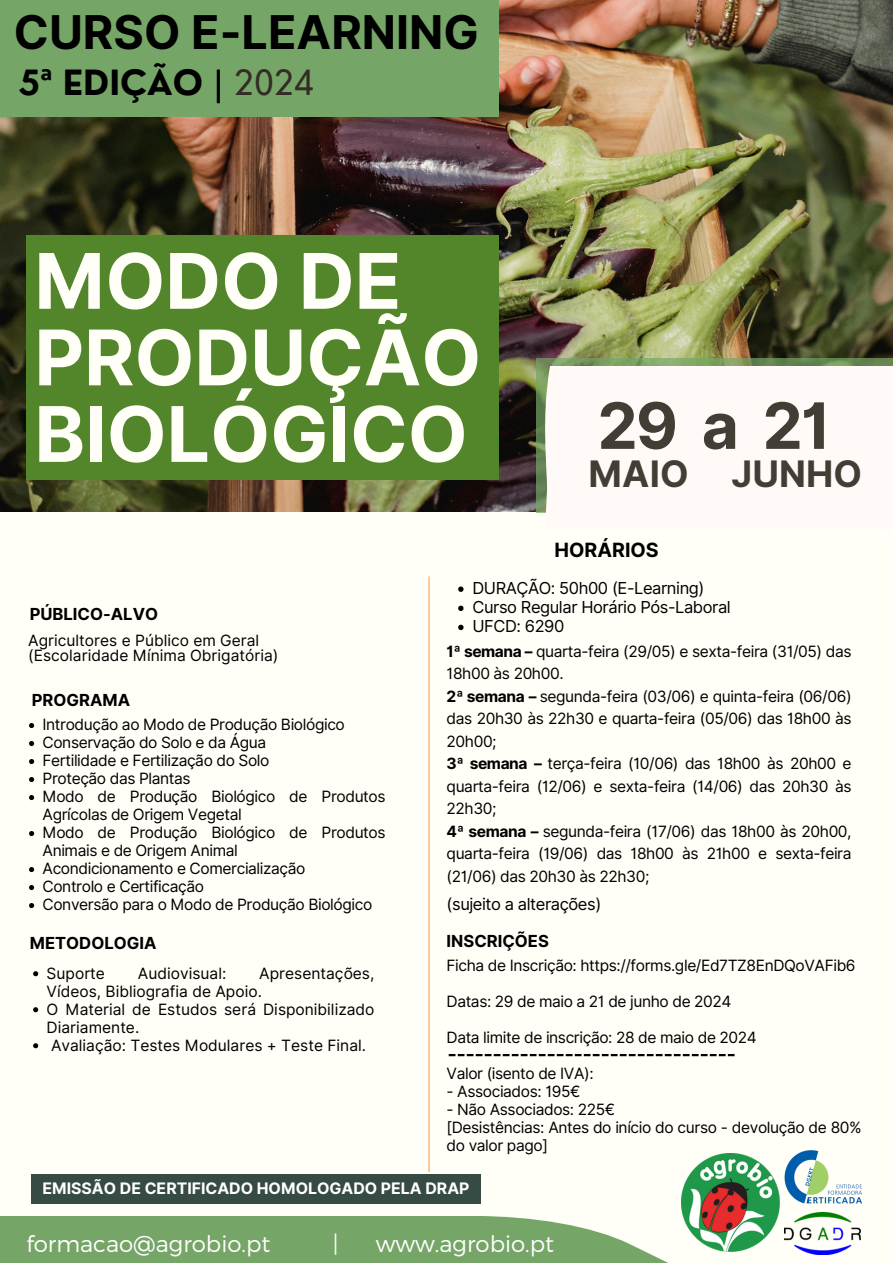
<style>
.page{position:relative;width:893px;height:1263px;background:#fffef7}
.page>*{position:absolute;margin:0;border:0;box-sizing:border-box;transform-origin:0 0}
.t1{font:700 76.72px/76.5px "Inter";color:#fffef7}
.t2{font:700 63.9px "Inter";color:#423d35}
.t3{font:700 46.58px "Inter";color:#000}
.t4{font:700 36.53px "Inter";letter-spacing:.005em;color:#423d35}
.t5{font:700 33.9px "Nourd";color:#000}
.t6{font:300 22.8px "Montserrat";color:#fff}
.t7{font:700 19.65px "Inter";color:#000}
.t8{font:700 16.58px "Inter";color:#000}
.t9{font:16.5px "Inter";letter-spacing:-.025em;color:#000}
.t10{font:700 15.83px "Inter";color:#fff}
.t11{font:15.52px/22.5px "Inter";letter-spacing:-.025em;color:#000}
.t12{font:15.52px/18px "Inter";color:#000}
.s1{font-weight:400}
.s2{font-weight:400;color:#332d25}
.s3{font-weight:700}
</style>
<div class="page">
<img style="left:0;top:0;width:893px;height:512px">
<div style="left:0;top:0;width:499px;height:117px;background:#76a667"></div>
<svg style="left:0;top:1216px;width:834px;height:47px;background:#8ab37c"></svg>
<div style="left:32px;top:1174px;width:449px;height:30px;background:#374b45"></div>
<div style="left:26px;top:235px;width:473px;height:245px;background:#53862b"></div>
<svg style="left:536px;top:358px;width:357px;height:8px;background:#74955c"></svg>
<svg style="left:528px;top:366px;width:365px;height:147px"></svg>
<hr style="left:428px;top:576px;width:1px;height:596px;background:#f6a44d">
<svg style="left:449px;top:1054px;width:285px;height:2px"></svg>
<img style="left:681px;top:1154px;width:98px;height:98px">
<img style="left:784px;top:1150px;width:78px;height:54px">
<img style="left:784px;top:1212px;width:76px;height:42px">
<svg style="left:33px;top:971px;width:5px;height:5px"></svg>
<svg style="left:33px;top:1007px;width:5px;height:5px"></svg>
<svg style="left:33px;top:1043px;width:5px;height:5px"></svg>
<svg style="left:458px;top:586px;width:5px;height:6px"></svg>
<svg style="left:458px;top:606px;width:5px;height:5px"></svg>
<svg style="left:458px;top:625px;width:5px;height:5px"></svg>
<svg style="left:29px;top:723px;width:5px;height:5px"></svg>
<svg style="left:29px;top:741px;width:5px;height:5px"></svg>
<svg style="left:29px;top:759px;width:5px;height:5px"></svg>
<svg style="left:29px;top:777px;width:5px;height:5px"></svg>
<svg style="left:29px;top:795px;width:5px;height:5px"></svg>
<svg style="left:29px;top:831px;width:5px;height:5px"></svg>
<svg style="left:29px;top:867px;width:5px;height:5px"></svg>
<svg style="left:29px;top:885px;width:5px;height:5px"></svg>
<svg style="left:29px;top:903px;width:5px;height:5px"></svg>
<p class="t3" style="left:14px;top:5px;width:466px">CURSO E-LEARNING</p>
<p class="t5" style="left:18px;top:61px;width:298px">5ª EDIÇÃO <span class="s1">|</span> <span class="s2">2024</span></p>
<p class="t1" style="left:34px;top:243px;width:448px">MODO DE<br>PRODUÇÃO<br>BIOLÓGICO</p>
<p class="t2" style="left:597px;top:387px;width:235px">29 a 21</p>
<p class="t4" style="left:588px;top:452px;width:275px">MAIO JUNHO</p>
<p class="t7" style="left:554px;top:538px;width:106px">HORÁRIOS</p>
<p class="t8" style="left:30px;top:604px;width:130px">PÚBLICO-ALVO</p>
<p class="t12" style="left:28px;top:631px;width:233px">Agricultores e Público em Geral</p>
<p class="t12" style="left:28px;top:646px;width:252px">(Escolaridade Mínima Obrigatória)</p>
<p class="t8" style="left:32px;top:690px;width:100px">PROGRAMA</p>
<p class="t11" style="left:43px;top:713px;width:304px">Introdução ao Modo de Produção Biológico</p>
<p class="t11" style="left:43px;top:731px;width:225px">Conservação do Solo e da Água</p>
<p class="t11" style="left:43px;top:749px;width:228px">Fertilidade e Fertilização do Solo</p>
<p class="t11" style="left:43px;top:767px;width:150px">Proteção das Plantas</p>
<p class="t11" style="left:43px;top:788px;width:344px;line-height:18px">Modo de Produção Biológico de Produtos<br>Agrícolas de Origem Vegetal</p>
<p class="t11" style="left:43px;top:824px;width:344px;line-height:18px">Modo de Produção Biológico de Produtos<br>Animais e de Origem Animal</p>
<p class="t11" style="left:43px;top:857px;width:264px">Acondicionamento e Comercialização</p>
<p class="t11" style="left:43px;top:875px;width:163px">Controlo e Certificação</p>
<p class="t11" style="left:43px;top:893px;width:331px">Conversão para o Modo de Produção Biológico</p>
<p class="t8" style="left:30px;top:933px;width:128px">METODOLOGIA</p>
<p class="t12" style="left:47px;top:964px;width:60px">Suporte</p>
<p class="t12" style="left:138px;top:964px;width:90px">Audiovisual:</p>
<p class="t12" style="left:47px;top:964px;width:329px;text-indent:213px">Apresentações,<br>Vídeos, Bibliografia de Apoio.</p>
<p class="t12" style="left:47px;top:1000px;width:329px">O Material de Estudos será Disponibilizado<br>Diariamente.</p>
<p class="t12" style="left:51px;top:1036px;width:317px">Avaliação: Testes Modulares + Teste Final.</p>
<p class="t9" style="left:472px;top:578px;width:233px">DURAÇÃO: 50h00 (E-Learning)</p>
<p class="t9" style="left:472px;top:597px;width:260px">Curso Regular Horário Pós-Laboral</p>
<p class="t9" style="left:472px;top:617px;width:93px">UFCD: 6290</p>
<p class="t11" style="left:446px;top:640px;width:406px"><span class="s3">1ª semana –</span> quarta-feira (29/05) e sexta-feira (31/05) das<br>18h00 às 20h00.</p>
<p class="t11" style="left:446px;top:685px;width:406px;text-align:justify"><span class="s3">2ª semana –</span> segunda-feira (03/06) e quinta-feira (06/06) das 20h30 às 22h30 e quarta-feira (05/06) das 18h00 às 20h00;</p>
<p class="t11" style="left:446px;top:752px;width:406px;text-align:justify"><span class="s3">3ª semana –</span> terça-feira (10/06) das 18h00 às 20h00 e quarta-feira (12/06) e sexta-feira (14/06) das 20h30 às 22h30;</p>
<p class="t11" style="left:446px;top:820px;width:406px;text-align:justify"><span class="s3">4ª semana –</span> segunda-feira (17/06) das 18h00 às 20h00, quarta-feira (19/06) das 18h00 às 21h00 e sexta-feira (21/06) das 20h30 às 22h30;</p>
<p class="t9" style="left:446px;top:894px;width:156px">(sujeito a alterações)</p>
<p class="t8" style="left:446px;top:931px;width:104px">INSCRIÇÕES</p>
<h5 class="t11" style="left:446px;top:954px;width:410px">Ficha de Inscrição: https://forms.gle/Ed7TZ8EnDQoVAFib6</h5>
<h3 class="t11" style="left:446px;top:990px;width:286px">Datas: 29 de maio a 21 de junho de 2024</h3>
<h1 class="t11" style="left:446px;top:1026px;width:312px">Data limite de inscrição: 28 de maio de 2024</h1>
<p class="t11" style="left:446px;top:1062px;width:149px">Valor (isento de IVA):</p>
<h2 class="t11" style="left:446px;top:1080px;width:135px">- Associados: 195€</h2>
<h4 class="t11" style="left:446px;top:1098px;width:170px">- Não Associados: 225€</h4>
<p class="t11" style="left:446px;top:1118px;width:417px;line-height:18px">[Desistências: Antes do início do curso - devolução de 80% do valor pago]</p>
<p class="t10" style="left:42px;top:1179px;width:428px">EMISSÃO DE CERTIFICADO HOMOLOGADO PELA DRAP</p>
<p class="t6" style="left:26px;top:1229px;width:245px">formacao@agrobio.pt</p>
<p class="t6" style="left:333px;top:1229px;width:7px">|</p>
<p class="t6" style="left:376px;top:1229px;width:180px">www.agrobio.pt</p>
</div>
